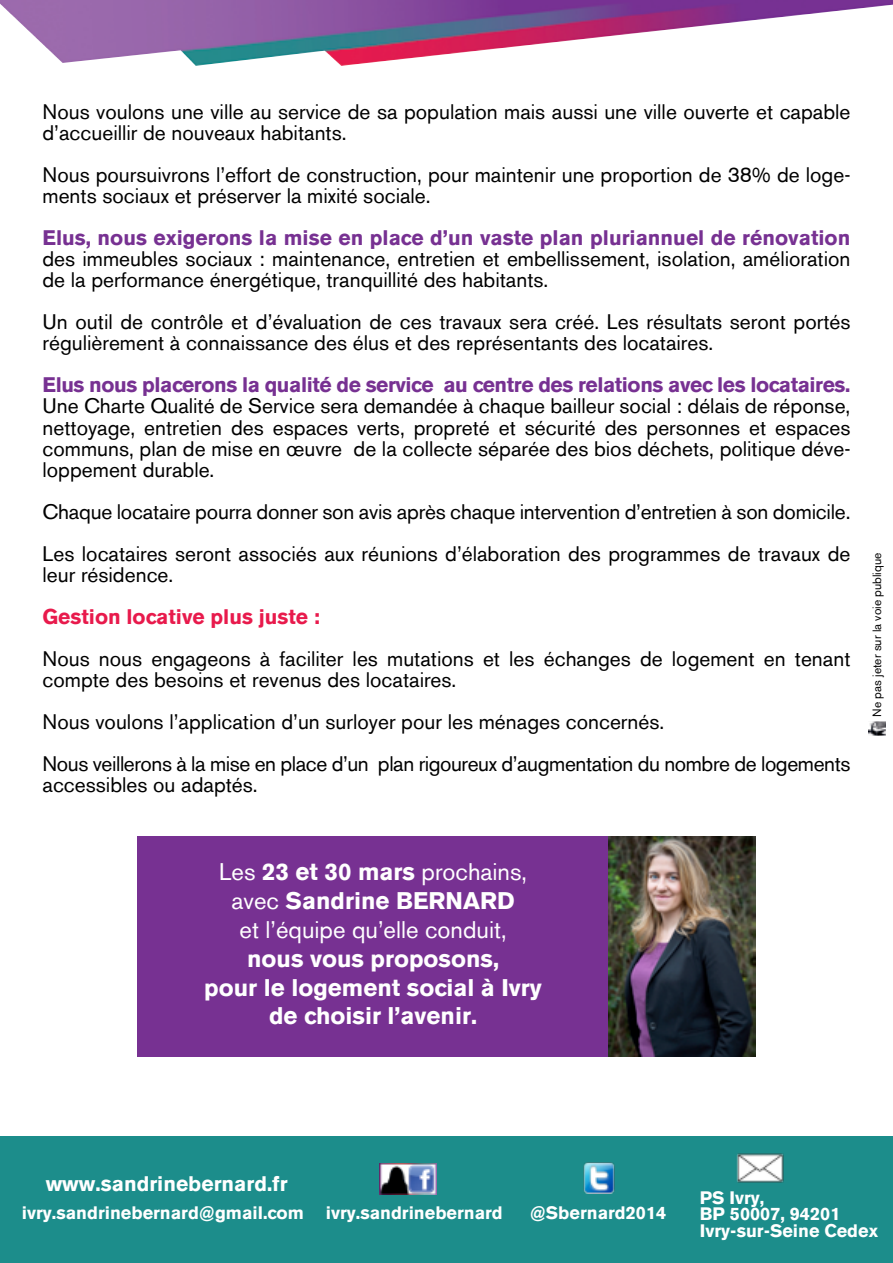
<style>
.page{position:relative;width:893px;height:1263px;background:#fff}
.page>*{position:absolute;margin:0;border:0;box-sizing:border-box;transform-origin:0 0}
.t1{font:24px/28.8px "Akzidenz Grotesk BE";color:#fff;text-align:center}
.t2{font:700 24px/28.8px "Akzidenz Grotesk BE";color:#fff;text-align:center}
.t3{font:21px/21px "Akzidenz Grotesk BE";color:#000}
.t4{font:21px/42px "Akzidenz Grotesk BE";letter-spacing:-.02em;color:#000}
.t5{font:700 21px "Akzidenz Grotesk BE";letter-spacing:-.02em;color:#773192}
.t6{font:700 21px "Akzidenz Grotesk BE";color:#773192}
.t7{font:700 21px "Akzidenz Grotesk BE";color:#e81a4c}
.t8{font:700 21px "Akzidenz Grotesk BE";color:#fff}
.t9{font:700 18px/16.5px "Akzidenz Grotesk BE";color:#fff}
.t10{font:12px "Akzidenz Grotesk BE";color:#000}
.s1{font-weight:700}
</style>
<div class="page">
<img style="left:0;top:0;width:893px;height:66px">
<img style="left:869px;top:721px;width:16px;height:15px">
<div style="left:138px;top:837px;width:472px;height:220px;background:#773192"></div>
<img style="left:609px;top:837px;width:146px;height:220px">
<div style="left:0;top:1136px;width:893px;height:127px;background:#1c8d8b"></div>
<img style="left:379px;top:1163px;width:58px;height:31px">
<img style="left:736px;top:1153px;width:48px;height:30px">
<img style="left:583px;top:1162px;width:32px;height:31px">
<p class="t3" style="left:43px;top:102px;width:809px">Nous voulons une ville au service de sa population mais aussi une ville ouverte et capable d’accueillir de nouveaux habitants.</p>
<p class="t3" style="left:43px;top:165px;width:809px">Nous poursuivrons l’effort de construction, pour maintenir une proportion de 38% de loge&shy;ments sociaux et préserver la mixité sociale.</p>
<p class="t6" style="left:43px;top:226px;width:809px">Elus, nous exigerons la mise en place d’un vaste plan pluriannuel de rénovation</p>
<p class="t3" style="left:43px;top:249px;width:809px">des immeubles sociaux : maintenance, entretien et embellissement, isolation, amélioration de la performance énergétique, tranquillité des habitants.</p>
<p class="t3" style="left:43px;top:312px;width:809px">Un outil de contrôle et d’évaluation de ces travaux sera créé. Les résultats seront portés régulièrement à connaissance des élus et des représentants des locataires.</p>
<p class="t5" style="left:43px;top:373px;width:809px">Elus nous placerons la qualité de service au centre des relations avec les locataires.</p>
<p class="t3" style="left:43px;top:396px;width:809px;text-align:justify">Une Charte Qualité de Service sera demandée à chaque bailleur social : délais de réponse, nettoyage, entretien des espaces verts, propreté et sécurité des personnes et espaces communs, plan de mise en œuvre de la collecte séparée des bios déchets, politique déve&shy;loppement durable.</p>
<p class="t3" style="left:43px;top:490px;width:809px;line-height:42px">Chaque locataire pourra donner son avis après chaque intervention d’entretien à son domicile.<br>Les locataires seront associés aux réunions d’élaboration des programmes de travaux de</p>
<p class="t3" style="left:43px;top:564px;width:132px">leur résidence.</p>
<p class="t7" style="left:43px;top:604px;width:279px">Gestion locative plus juste :</p>
<p class="t3" style="left:43px;top:648px;width:809px">Nous nous engageons à faciliter les mutations et les échanges de logement en tenant compte des besoins et revenus des locataires.</p>
<p class="t4" style="left:43px;top:700px;width:809px">Nous voulons l’application d’un surloyer pour les ménages concernés.<br>Nous veillerons à la mise en place d’un plan rigoureux d’augmentation du nombre de logements</p>
<p class="t3" style="left:43px;top:774px;width:217px">accessibles ou adaptés.</p>
<p class="t10" style="left:870px;top:716px;width:165px;rotate:-90deg">Ne pas jeter sur la voie publique</p>
<p class="t1" style="left:219px;top:857px;width:309px">Les <span class="s1">23 et 30 mars</span> prochains, avec <span class="s1">Sandrine BERNARD </span>et l’équipe qu’elle conduit,</p>
<p class="t2" style="left:204px;top:944px;width:339px">nous vous proposons,<br>pour le logement social à Ivry de choisir l’avenir.</p>
<p class="t8" style="left:46px;top:1171px;width:243px">www.sandrinebernard.fr</p>
<p class="t9" style="left:22px;top:1205px;width:482px">ivry.sandrinebernard@gmail.com ivry.sandrinebernard</p>
<p class="t9" style="left:530px;top:1204px;width:138px">@Sbernard2014</p>
<p class="t9" style="left:700px;top:1189px;width:180px">PS Ivry,<br>BP 50007, 94201<br>Ivry-sur-Seine Cedex</p>
</div>
